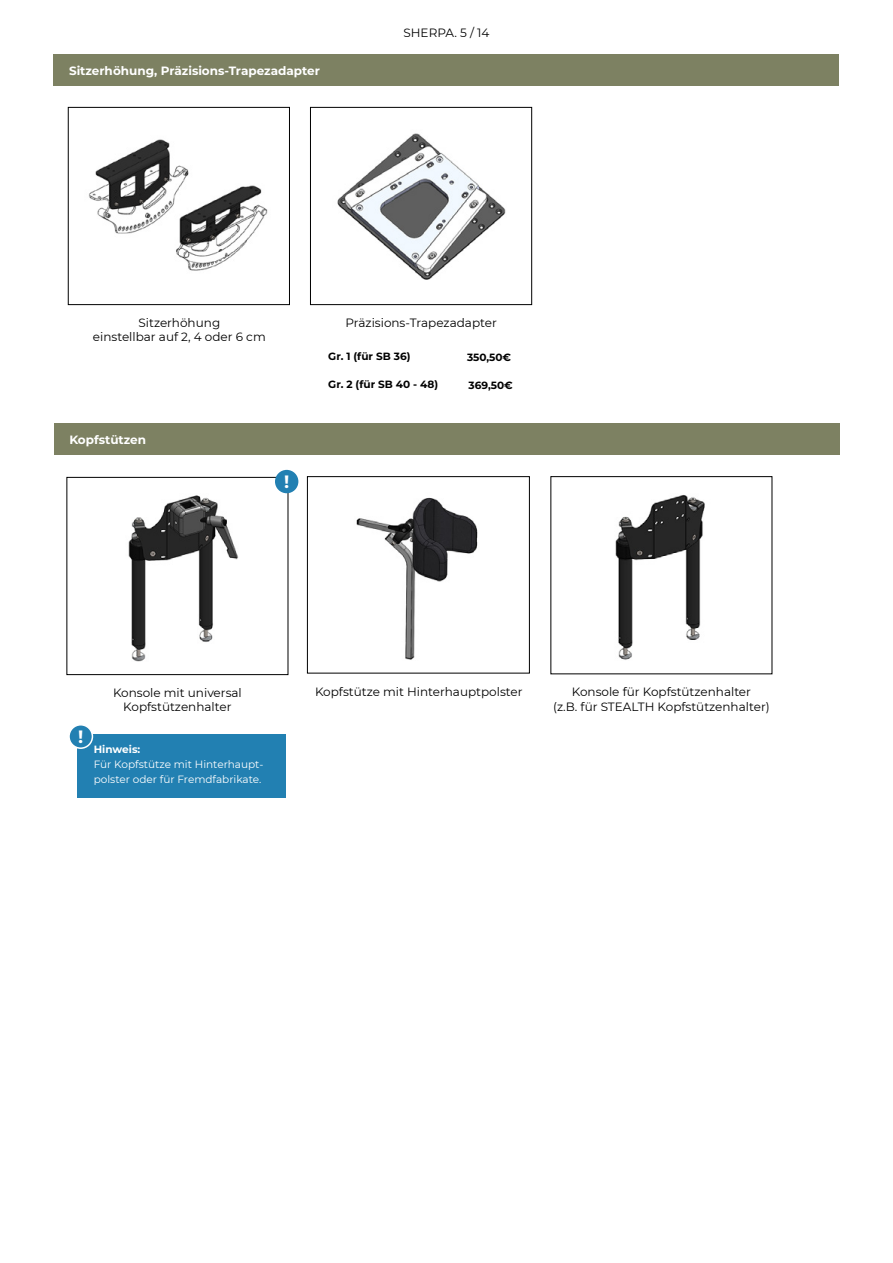
<style>
.page{position:relative;width:893px;height:1263px;background:#fff}
.page>*{position:absolute;margin:0;border:0;box-sizing:border-box;transform-origin:0 0}
.t1{font:700 17.85px "Montserrat";color:#fff}
.t2{font:12px/14.4px "Montserrat";color:#000;text-align:center}
.t3{font:700 12px "Montserrat";color:#fff}
.t4{font:10.5px/15px "Montserrat";color:#fff}
.t5{font:700 10.5px "Montserrat";color:#000}
.t6{font:700 10.5px "Montserrat";color:#fff}
</style>
<div class="page">
<div style="left:53px;top:54px;width:786px;height:32px;background:#7d8162"></div>
<img style="left:89px;top:139px;width:179px;height:132px">
<div style="left:68px;top:107px;width:222px;height:198px;border:1px solid #000"></div>
<img style="left:337px;top:133px;width:169px;height:147px">
<div style="left:310px;top:107px;width:222px;height:198px;border:1px solid #000"></div>
<div style="left:54px;top:423px;width:785px;height:32px;background:#7d8162"></div>
<img style="left:128px;top:485px;width:158px;height:177px">
<div style="left:66px;top:477px;width:222px;height:198px;border:1px solid #000"></div>
<img style="left:615px;top:495px;width:90px;height:165px">
<img style="left:356px;top:497px;width:122px;height:163px">
<div style="left:307px;top:476px;width:223px;height:197px;border:1px solid #000"></div>
<div style="left:275px;top:470px;width:23px;height:23px;background:#2280b2;border-radius:50%"></div>
<div style="left:77px;top:734px;width:209px;height:63px;background:#2280b2"></div>
<div style="left:69px;top:725px;width:23px;height:23px;background:#2280b2;border-radius:50%"></div>
<div style="left:68px;top:724px;width:25px;height:25px;border:2px solid #fff;border-radius:50%"></div>
<p class="t3" style="left:69px;top:62px;width:252px">Sitzerhöhung, Präzisions-Trapezadapter</p>
<p class="t2" style="left:403px;top:25px;width:87px">SHERPA. 5 / 14</p>
<p class="t2" style="left:93px;top:315px;width:174px">Sitzerhöhung<br>einstellbar auf 2, 4 oder 6 cm</p>
<p class="t2" style="left:345px;top:315px;width:153px">Präzisions-Trapezadapter</p>
<p class="t5" style="left:328px;top:349px;width:84px">Gr. 1 (für SB 36)</p>
<p class="t5" style="left:328px;top:376px;width:112px">Gr. 2 (für SB 40 - 48)</p>
<p class="t5" style="left:467px;top:350px;width:46px">350,50€</p>
<p class="t5" style="left:469px;top:377px;width:46px">369,50€</p>
<p class="t3" style="left:69px;top:431px;width:78px">Kopfstützen</p>
<h1 class="t1" style="left:284px;top:469px;width:7px">!</h1>
<h1 class="t1" style="left:78px;top:724px;width:7px">!</h1>
<p class="t2" style="left:113px;top:685px;width:130px">Konsole mit universal<br>Kopfstützenhalter</p>
<p class="t2" style="left:553px;top:684px;width:218px">Konsole für Kopfstützenhalter<br>(z.B. für STEALTH Kopfstützenhalter)</p>
<p class="t2" style="left:315px;top:684px;width:209px">Kopfstütze mit Hinterhauptpolster</p>
<p class="t6" style="left:94px;top:742px;width:48px">Hinweis:</p>
<p class="t4" style="left:94px;top:756px;width:171px">Für Kopfstütze mit Hinterhaupt&shy;polster oder für Fremdfabrikate.</p>
</div>
